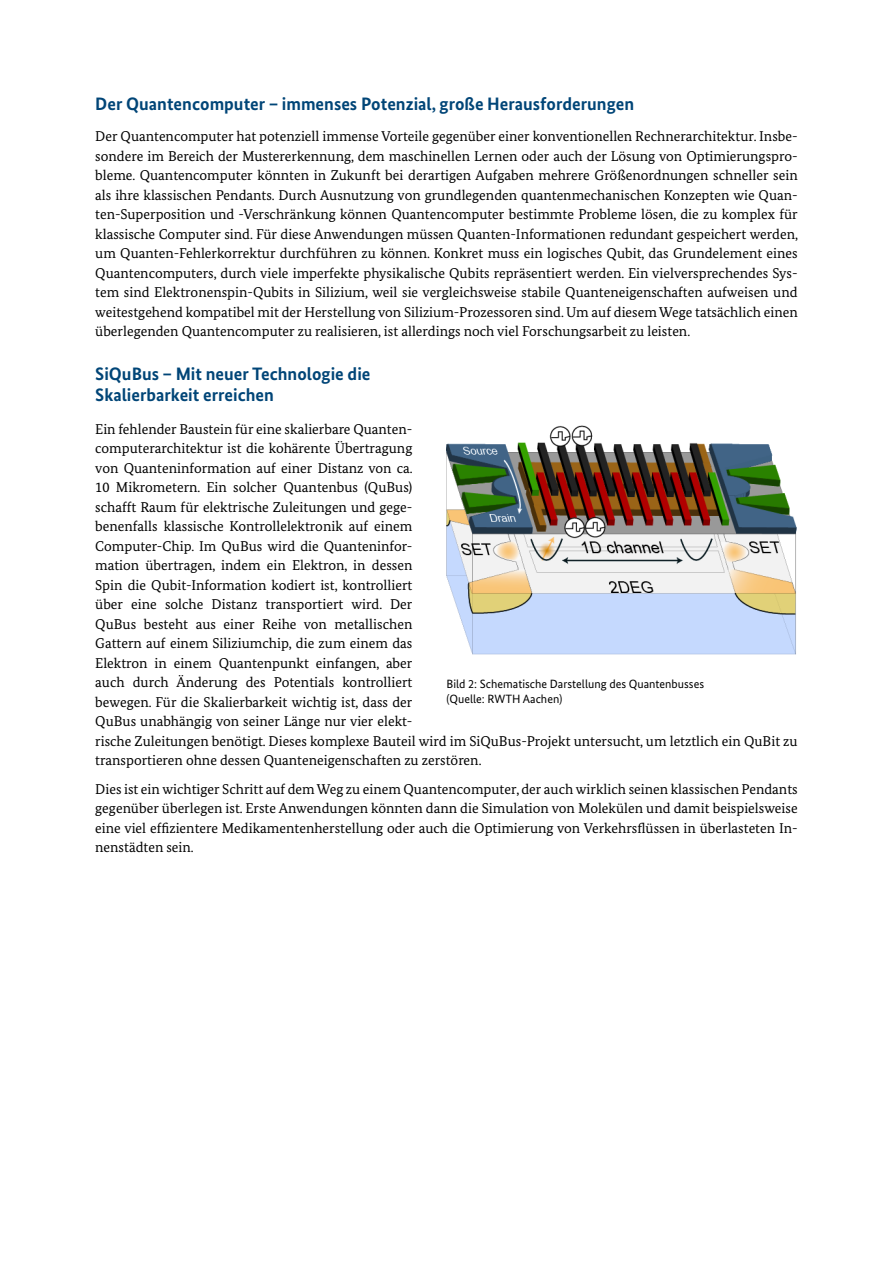
<style>
.page{position:relative;width:893px;height:1263px;background:#fff}
.page>*{position:absolute;margin:0;border:0;box-sizing:border-box;transform-origin:0 0}
.t1{font:700 18px/21.6px "Bundes Sans";color:#004577}
.t2{font:14.25px/19.5px "Bundes Serif";color:#000;text-align:justify}
.t3{font:12px "Bundes Sans";color:#000}
</style>
<div class="page">
<img style="left:446px;top:425px;width:351px;height:229px">
<h3 class="t1" style="left:95px;top:92px;width:540px">Der Quantencomputer – immenses Potenzial, große Herausforderungen</h3>
<h3 class="t2" style="left:95px;top:127px;width:704px">Der Quantencomputer hat potenziell immense Vorteile gegenüber einer konventionellen Rechnerarchitektur. Insbe&shy;sondere im Bereich der Mustererkennung, dem maschinellen Lernen oder auch der Lösung von Optimierungspro&shy;bleme. Quantencomputer könnten in Zukunft bei derartigen Aufgaben mehrere Größenordnungen schneller sein als ihre klassischen Pendants. Durch Ausnutzung von grundlegenden quantenmechanischen Konzepten wie Quan&shy;ten-Superposition und -Verschränkung können Quantencomputer bestimmte Probleme lösen, die zu komplex für klassische Computer sind. Für diese Anwendungen müssen Quanten-Informationen redundant gespeichert werden, um Quanten-Fehlerkorrektur durchführen zu können. Konkret muss ein logisches Qubit, das Grundelement eines Quantencomputers, durch viele imperfekte physikalische Qubits repräsentiert werden. Ein vielversprechendes Sys&shy;tem sind Elektronenspin-Qubits in Silizium, weil sie vergleichsweise stabile Quanteneigenschaften aufweisen und weitestgehend kompatibel mit der Herstellung von Silizium-Prozessoren sind. Um auf diesem Wege tatsächlich einen überlegenden Quantencomputer zu realisieren, ist allerdings noch viel Forschungsarbeit zu leisten.</h3>
<h3 class="t1" style="left:95px;top:363px;width:277px">SiQuBus – Mit neuer Technologie die<br>Skalierbarkeit erreichen</h3>
<p class="t2" style="left:95px;top:419px;width:704px;text-align:left">Ein fehlender Baustein für eine skalierbare Quanten-<br>computerarchitektur ist die kohärente Übertragung<br>von Quanteninformation auf einer Distanz von ca.<br>10 Mikrometern. Ein solcher Quantenbus (QuBus)<br>schafft Raum für elektrische Zuleitungen und gege-<br>benenfalls klassische Kontrollelektronik auf einem<br>Computer-Chip. Im QuBus wird die Quanteninfor-<br>mation übertragen, indem ein Elektron, in dessen<br>Spin die Qubit-Information kodiert ist, kontrolliert<br>über eine solche Distanz transportiert wird. Der<br>QuBus besteht aus einer Reihe von metallischen<br>Gattern auf einem Siliziumchip, die zum einem das<br>Elektron in einem Quantenpunkt einfangen, aber<br>auch durch Änderung des Potentials kontrolliert<br>bewegen. Für die Skalierbarkeit wichtig ist, dass der<br>QuBus unabhängig von seiner Länge nur vier elekt-<br>rische Zuleitungen benötigt. Dieses komplexe Bauteil wird im SiQuBus-Projekt untersucht, um letztlich ein QuBit zu transportieren ohne dessen Quanteneigenschaften zu zerstören.</p>
<p class="t2" style="left:95px;top:779px;width:704px">Dies ist ein wichtiger Schritt auf dem Weg zu einem Quantencomputer, der auch wirklich seinen klassischen Pendants gegenüber überlegen ist. Erste Anwendungen könnten dann die Simulation von Molekülen und damit beispielsweise eine viel effizientere Medikamentenherstellung oder auch die Optimierung von Verkehrsflüssen in überlasteten In&shy;nenstädten sein.</p>
<p class="t3" style="left:446px;top:676px;width:259px">Bild 2: Schematische Darstellung des Quantenbusses</p>
<p class="t3" style="left:446px;top:692px;width:117px">(Quelle: RWTH Aachen)</p>
</div>
